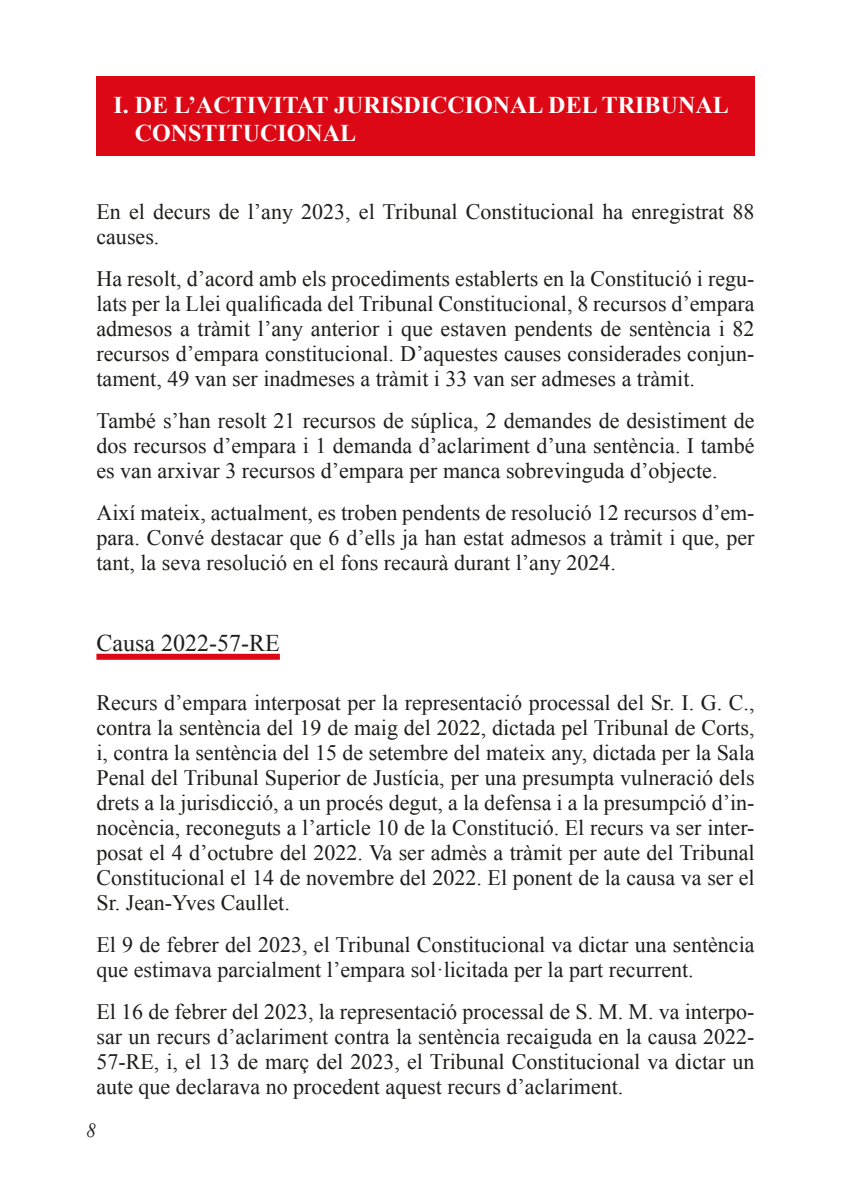
<style>
.page{position:relative;width:851px;height:1191px;background:#fff}
.page>*{position:absolute;margin:0;border:0;box-sizing:border-box;transform-origin:0 0}
.t1{font:700 24px/28px "Times New Roman";color:#fff}
.t2{font:24px "Times New Roman";color:#1d1d1b}
.t3{font:22px/25px "Times New Roman";color:#1d1d1b;text-align:justify}
.t4{font:italic 20px "Times New Roman";color:#1d1d1b;scale:.93 1}
</style>
<div class="page">
<div style="left:96px;top:77px;width:658px;height:79px;background:#dc0815"></div>
<div style="left:96px;top:654px;width:184px;height:6px;background:#dc0815"></div>
<p class="t1" style="left:135px;top:90px;width:595px;text-indent:-21px">I. DE L’ACTIVITAT JURISDICCIONAL DEL TRIBUNAL<br>CONSTITUCIONAL</p>
<p class="t3" style="left:96px;top:199px;width:659px">En el decurs de l’any 2023, el Tribunal Constitucional ha enregistrat 88 causes.</p>
<p class="t3" style="left:96px;top:266px;width:659px">Ha resolt, d’acord amb els procediments establerts en la Constitució i regu&shy;lats per la Llei qualificada del Tribunal Constitucional, 8 recursos d’empara admesos a tràmit l’any anterior i que estaven pendents de sentència i 82 recursos d’empara constitucional. D’aquestes causes considerades conjun&shy;tament, 49 van ser inadmeses a tràmit i 33 van ser admeses a tràmit.</p>
<p class="t3" style="left:96px;top:408px;width:659px">També s’han resolt 21 recursos de súplica, 2 demandes de desistiment de dos recursos d’empara i 1 demanda d’aclariment d’una sentència. I també es van arxivar 3 recursos d’empara per manca sobrevinguda d’objecte.</p>
<p class="t3" style="left:96px;top:500px;width:659px">Així mateix, actualment, es troben pendents de resolució 12 recursos d’em&shy;para. Convé destacar que 6 d’ells ja han estat admesos a tràmit i que, per tant, la seva resolució en el fons recaurà durant l’any 2024.</p>
<p class="t2" style="left:96px;top:627px;width:185px">Causa 2022-57-RE</p>
<p class="t3" style="left:96px;top:690px;width:659px">Recurs d’empara interposat per la representació processal del Sr. I. G. C., contra la sentència del 19 de maig del 2022, dictada pel Tribunal de Corts, i, contra la sentència del 15 de setembre del mateix any, dictada per la Sala Penal del Tribunal Superior de Justícia, per una presumpta vulneració dels drets a la jurisdicció, a un procés degut, a la defensa i a la presumpció d’in&shy;nocència, reconeguts a l’article 10 de la Constitució. El recurs va ser inter&shy;posat el 4 d’octubre del 2022. Va ser admès a tràmit per aute del Tribunal Constitucional el 14 de novembre del 2022. El ponent de la causa va ser el Sr. Jean-Yves Caullet.</p>
<p class="t3" style="left:96px;top:931px;width:659px">El 9 de febrer del 2023, el Tribunal Constitucional va dictar una sentència que estimava parcialment l’empara sol·licitada per la part recurrent.</p>
<p class="t3" style="left:96px;top:998px;width:659px">El 16 de febrer del 2023, la representació processal de S. M. M. va interpo&shy;sar un recurs d’aclariment contra la sentència recaiguda en la causa 2022- 57-RE, i, el 13 de març del 2023, el Tribunal Constitucional va dictar un aute que declarava no procedent aquest recurs d’aclariment.</p>
<p class="t4" style="left:87px;top:1116px;width:12px">8</p>
</div>
